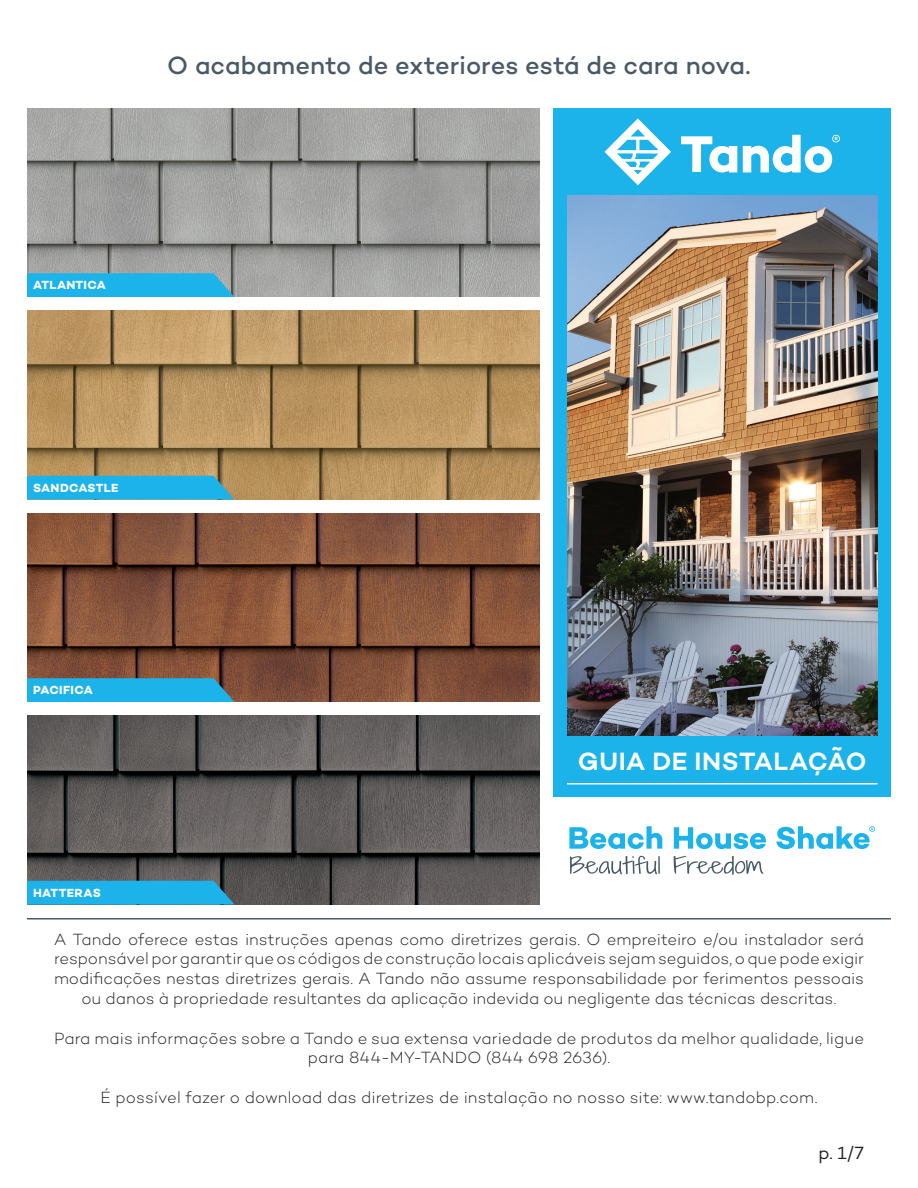
<style>
.page{position:relative;width:918px;height:1188px;background:#fff}
.page>*{position:absolute;margin:0;border:0;box-sizing:border-box;transform-origin:0 0}
.t1{font:500 25.5px "Campton";color:#495966}
.t2{font:600 25.5px "Campton";letter-spacing:.015em;color:#fff}
.t3{font:18px "Campton";color:#231f20}
.t4{font:300 16.5px/19.8px "Campton";letter-spacing:-.005em;color:#231f20;text-align:center}
.t5{font:12px "Campton Bold DEMO";letter-spacing:.02em;color:#fff}
</style>
<div class="page">
<hr style="left:27px;top:918px;width:864px;height:2px;background:#495966">
<div style="left:554px;top:108px;width:337px;height:688px;background:#1bb3e9"></div>
<hr style="left:567px;top:783px;width:311px;height:1px;background:#fff">
<svg style="left:681px;top:136px;width:56px;height:36px"></svg>
<svg style="left:605px;top:118px;width:66px;height:67px"></svg>
<svg style="left:743px;top:135px;width:97px;height:38px"></svg>
<img style="left:27px;top:310px;width:513px;height:190px">
<img style="left:27px;top:716px;width:513px;height:188px">
<img style="left:27px;top:513px;width:513px;height:189px">
<svg style="left:570px;top:856px;width:90px;height:18px"></svg>
<svg style="left:674px;top:856px;width:89px;height:19px"></svg>
<svg style="left:569px;top:826px;width:93px;height:23px"></svg>
<svg style="left:674px;top:827px;width:92px;height:22px"></svg>
<svg style="left:776px;top:826px;width:99px;height:23px"></svg>
<img style="left:27px;top:108px;width:513px;height:189px">
<svg style="left:27px;top:476px;width:207px;height:24px"></svg>
<svg style="left:27px;top:678px;width:207px;height:24px"></svg>
<div style="left:27px;top:881px;width:207px;height:23px;background:#1bb3e9"></div>
<svg style="left:27px;top:273px;width:207px;height:24px"></svg>
<img style="left:567px;top:196px;width:311px;height:540px">
<p class="t1" style="left:167px;top:50px;width:585px">O acabamento de exteriores está de cara nova.</p>
<p class="t5" style="left:33px;top:278px;width:74px">ATLANTICA</p>
<p class="t5" style="left:33px;top:481px;width:87px">SANDCASTLE</p>
<p class="t5" style="left:33px;top:683px;width:61px">PACIFICA</p>
<p class="t5" style="left:33px;top:886px;width:69px">HATTERAS</p>
<p class="t2" style="left:578px;top:745px;width:290px">GUIA DE INSTALAÇÃO</p>
<p class="t4" style="left:54px;top:929px;width:812px">A Tando oferece estas instruções apenas como diretrizes gerais. O empreiteiro e/ou instalador será responsável por garantir que os códigos de construção locais aplicáveis sejam seguidos, o que pode exigir modificações nestas diretrizes gerais. A Tando não assume responsabilidade por ferimentos pessoais ou danos à propriedade resultantes da aplicação indevida ou negligente das técnicas descritas.</p>
<p class="t4" style="left:54px;top:1028px;width:812px">Para mais informações sobre a Tando e sua extensa variedade de produtos da melhor qualidade, ligue para 844-MY-TANDO (844 698 2636).</p>
<p class="t4" style="left:101px;top:1087px;width:718px">É possível fazer o download das diretrizes de instalação no nosso site: www.tandobp.com.</p>
<p class="t3" style="left:818px;top:1142px;width:47px">p. 1/7</p>
</div>
